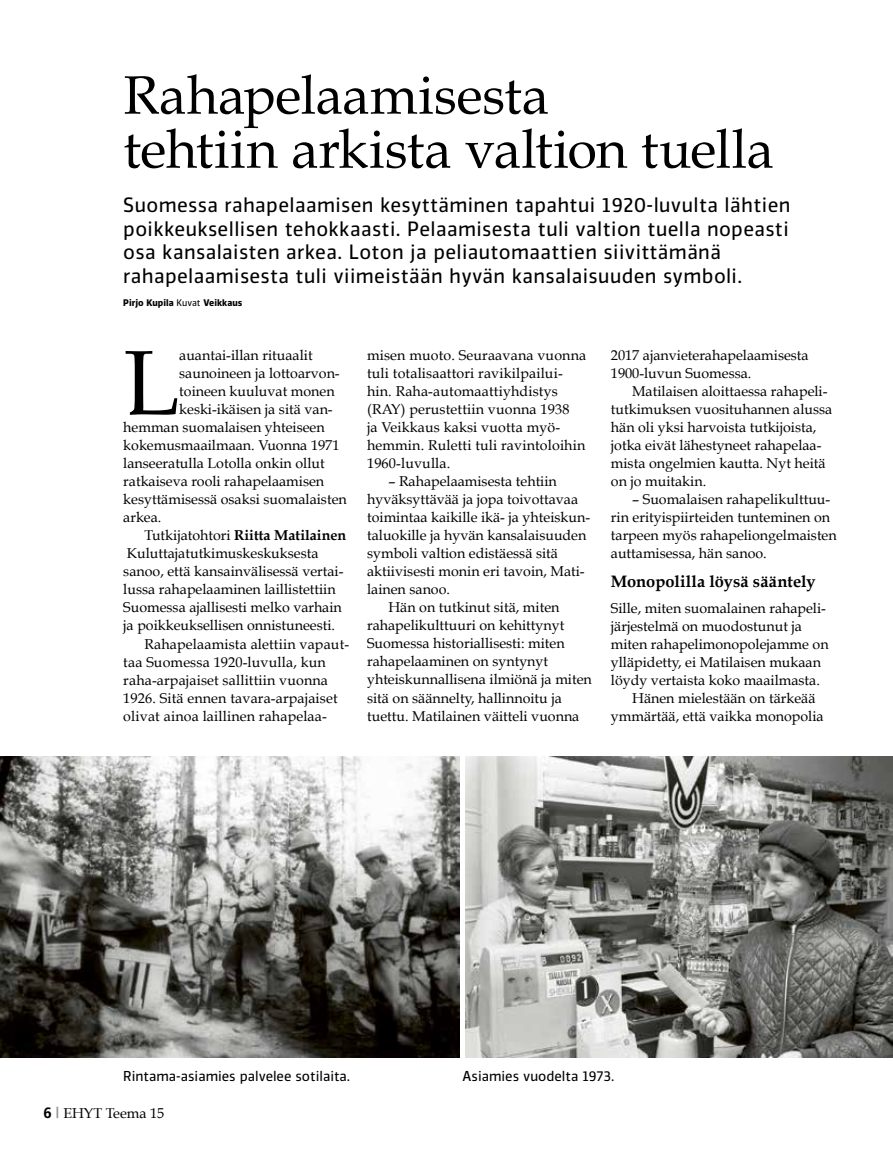
<style>
.page{position:relative;width:893px;height:1149px;background:#fff}
.page>*{position:absolute;margin:0;border:0;box-sizing:border-box;transform-origin:0 0}
.t1{font:91.65px "Book Antiqua";color:#000}
.t2{font:54px/54px "Book Antiqua";letter-spacing:-.005em;color:#000}
.t3{font:19.5px/23.4px "Vinkel";letter-spacing:.02em;color:#000}
.t4{font:700 16.5px "Book Antiqua";color:#000}
.t5{font:14.25px/18px "Book Antiqua";color:#000}
.t6{font:700 14.25px "Book Antiqua";color:#000}
.t7{font:13.5px "Vinkel";color:#000}
.t8{font:700 9px "Vinkel";color:#000}
.s1{font-weight:400}
.s2{font-family:"Frutiger";font-weight:700;font-size:15px}
.s3{font-family:"Frutiger";font-weight:700;font-size:15px;color:#949290}
</style>
<div class="page">
<img style="left:0;top:756px;width:459px;height:301px">
<img style="left:465px;top:756px;width:428px;height:301px">
<h2 class="t2" style="left:123px;top:68px;width:652px">Rahapelaamisesta<br>tehtiin arkista valtion tuella</h2>
<p class="t3" style="left:123px;top:194px;width:669px">Suomessa rahapelaamisen kesyttäminen tapahtui 1920-luvulta lähtien poikkeuksellisen tehokkaasti. Pelaamisesta tuli valtion tuella nopeasti osa kansalaisten arkea. Loton ja peliautomaattien siivittämänä rahapelaamisesta tuli viimeistään hyvän kansalaisuuden symboli.</p>
<p class="t8" style="left:123px;top:296px;width:120px">Pirjo Kupila <span class="s1">Kuvat</span> Veikkaus</p>
<h1 class="t1" style="left:123px;top:326px;width:57px">L</h1>
<p class="t5" style="left:179px;top:346px;width:135px">auantai-illan rituaalit</p>
<p class="t5" style="left:179px;top:364px;width:162px">saunoineen ja lottoarvon-</p>
<p class="t5" style="left:179px;top:382px;width:157px">toineen kuuluvat monen</p>
<p class="t5" style="left:179px;top:400px;width:155px">keski-ikäisen ja sitä van-</p>
<p class="t5" style="left:123px;top:418px;width:203px">hemman suomalaisen yhteiseen</p>
<p class="t5" style="left:123px;top:436px;width:218px">kokemusmaailmaan. Vuonna 1971</p>
<p class="t5" style="left:123px;top:454px;width:203px">lanseeratulla Lotolla onkin ollut</p>
<p class="t5" style="left:123px;top:472px;width:202px">ratkaiseva rooli rahapelaamisen</p>
<p class="t5" style="left:123px;top:490px;width:225px">kesyttämisessä osaksi suomalaisten</p>
<p class="t5" style="left:123px;top:508px;width:40px">arkea.</p>
<p class="t6" style="left:145px;top:527px;width:203px"><span class="s1">Tutkijatohtori</span> Riitta Matilainen</p>
<p class="t5" style="left:127px;top:544px;width:193px">Kuluttajatutkimuskeskuksesta</p>
<p class="t5" style="left:123px;top:562px;width:222px">sanoo, että kansainvälisessä vertai-</p>
<p class="t5" style="left:123px;top:580px;width:214px">lussa rahapelaaminen laillistettiin</p>
<p class="t5" style="left:123px;top:598px;width:220px">Suomessa ajallisesti melko varhain</p>
<p class="t5" style="left:123px;top:616px;width:213px">ja poikkeuksellisen onnistuneesti.</p>
<p class="t5" style="left:145px;top:634px;width:206px">Rahapelaamista alettiin vapaut-</p>
<p class="t5" style="left:123px;top:652px;width:204px">taa Suomessa 1920-luvulla, kun</p>
<p class="t5" style="left:123px;top:670px;width:206px">raha-arpajaiset sallittiin vuonna</p>
<p class="t5" style="left:123px;top:688px;width:216px">1926. Sitä ennen tavara-arpajaiset</p>
<p class="t5" style="left:123px;top:706px;width:205px">olivat ainoa laillinen rahapelaa-</p>
<p class="t5" style="left:367px;top:346px;width:221px">misen muoto. Seuraavana vuonna tuli totalisaattori ravikilpailui&shy;hin. Raha-automaattiyhdistys (RAY) perustettiin vuonna 1938<br>ja Veikkaus kaksi vuotta myö&shy;hemmin. Ruletti tuli ravintoloihin<br>1960-luvulla.</p>
<p class="t5" style="left:388px;top:472px;width:170px">– Rahapelaamisesta tehtiin</p>
<p class="t5" style="left:367px;top:490px;width:213px">hyväksyttävää ja jopa toivottavaa</p>
<p class="t5" style="left:367px;top:508px;width:224px">toimintaa kaikille ikä- ja yhteiskun-</p>
<p class="t5" style="left:367px;top:526px;width:221px">taluokille ja hyvän kansalaisuuden</p>
<p class="t5" style="left:367px;top:544px;width:192px">symboli valtion edistäessä sitä</p>
<p class="t5" style="left:367px;top:562px;width:219px">aktiivisesti monin eri tavoin, Mati-</p>
<p class="t5" style="left:367px;top:580px;width:84px">lainen sanoo.</p>
<p class="t5" style="left:388px;top:598px;width:173px">Hän on tutkinut sitä, miten</p>
<p class="t5" style="left:367px;top:616px;width:199px">rahapelikulttuuri on kehittynyt</p>
<p class="t5" style="left:367px;top:634px;width:199px">Suomessa historiallisesti: miten</p>
<p class="t5" style="left:367px;top:652px;width:182px">rahapelaaminen on syntynyt</p>
<p class="t5" style="left:367px;top:670px;width:226px">yhteiskunnallisena ilmiönä ja miten</p>
<p class="t5" style="left:367px;top:688px;width:196px">sitä on säännelty, hallinnoitu ja</p>
<p class="t5" style="left:367px;top:706px;width:214px">tuettu. Matilainen väitteli vuonna</p>
<p class="t5" style="left:611px;top:346px;width:199px">2017 ajanvieterahapelaamisesta<br>1900-luvun Suomessa.</p>
<p class="t5" style="left:611px;top:382px;width:223px;text-indent:21px">Matilaisen aloittaessa rahapeli&shy;tutkimuksen vuosituhannen alussa hän oli yksi harvoista tutkijoista, jotka eivät lähestyneet rahapelaa&shy;mista ongelmien kautta. Nyt heitä on jo muitakin.</p>
<p class="t5" style="left:611px;top:490px;width:227px;text-indent:21px">– Suomalaisen rahapelikulttuu&shy;rin erityispiirteiden tunteminen on tarpeen myös rahapeliongelmaisten auttamisessa, hän sanoo.</p>
<p class="t4" style="left:611px;top:571px;width:206px">Monopolilla löysä sääntely</p>
<p class="t5" style="left:611px;top:598px;width:216px">Sille, miten suomalainen rahapeli-</p>
<p class="t5" style="left:611px;top:616px;width:193px">järjestelmä on muodostunut ja</p>
<p class="t5" style="left:611px;top:634px;width:219px">miten rahapelimonopolejamme on</p>
<p class="t5" style="left:611px;top:652px;width:212px">ylläpidetty, ei Matilaisen mukaan</p>
<p class="t5" style="left:611px;top:670px;width:211px">löydy vertaista koko maailmasta.</p>
<p class="t5" style="left:632px;top:688px;width:185px">Hänen mielestään on tärkeää</p>
<p class="t5" style="left:611px;top:706px;width:214px">ymmärtää, että vaikka monopolia</p>
<p class="t7" style="left:123px;top:1066px;width:228px">Rintama-asiamies palvelee sotilaita.</p>
<p class="t7" style="left:463px;top:1066px;width:153px">Asiamies vuodelta 1973.</p>
<p class="t5" style="left:43px;top:1103px;width:122px"><span class="s2">6</span> <span class="s3">|</span> EHYT Teema 15</p>
</div>
